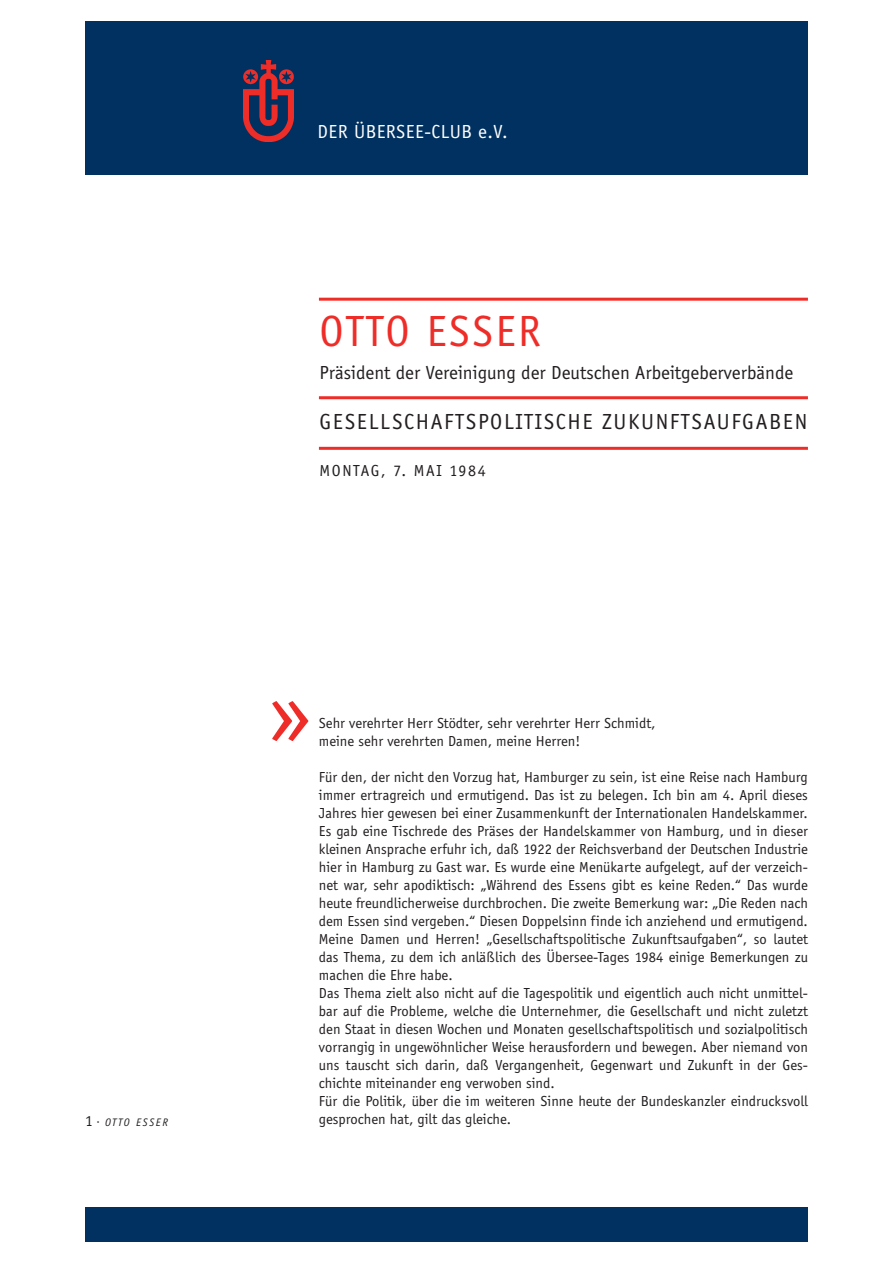
<style>
.page{position:relative;width:893px;height:1263px;background:#fff}
.page>*{position:absolute;margin:0;border:0;box-sizing:border-box;transform-origin:0 0}
.t1{font:90px "Officina Sans";color:#ee2d28}
.t2{font:45px "Officina Sans";letter-spacing:.05em;color:#ee2d28}
.t3{font:22.5px "Officina Sans";letter-spacing:.075em;color:#231f20}
.t4{font:19.5px "Officina Sans";color:#231f20}
.t5{font:19.5px "Officina Sans";letter-spacing:.025em;color:#fff}
.t6{font:16.5px "Officina Sans";letter-spacing:.095em;color:#231f20}
.t7{font:15px/18px "Officina Sans";color:#231f20}
.t8{font:italic 11.25px "Officina Sans";letter-spacing:.145em;color:#231f20}
.s1{font-style:normal;font-size:15.75px}
</style>
<div class="page">
<div style="left:85px;top:21px;width:723px;height:153px;background:#003160"></div>
<div style="left:85px;top:1208px;width:723px;height:34px;background:#003160"></div>
<img style="left:244px;top:61px;width:50px;height:80px">
<hr style="left:319px;top:298px;width:489px;height:3px;background:#ee2d28">
<hr style="left:319px;top:396px;width:489px;height:3px;background:#ee2d28">
<hr style="left:319px;top:447px;width:489px;height:3px;background:#ee2d28">
<h3 class="t5" style="left:318px;top:120px;width:192px">DER ÜBERSEE-CLUB e.V.</h3>
<h2 class="t2" style="left:320px;top:304px;width:222px">OTTO ESSER</h2>
<h3 class="t4" style="left:320px;top:361px;width:475px">Präsident der Vereinigung der Deutschen Arbeitgeberverbände</h3>
<h3 class="t3" style="left:320px;top:408px;width:489px">GESELLSCHAFTSPOLITISCHE ZUKUNFTSAUFGABEN</h3>
<p class="t6" style="left:320px;top:460px;width:168px">MONTAG, 7. MAI 1984</p>
<h1 class="t1" style="left:268px;top:658px;width:44px">»</h1>
<p class="t7" style="left:319px;top:714px;width:338px">Sehr verehrter Herr Stödter, sehr verehrter Herr Schmidt, meine sehr verehrten Damen, meine Herren!</p>
<p class="t7" style="left:319px;top:768px;width:491px">Für den, der nicht den Vorzug hat, Hamburger zu sein, ist eine Reise nach Hamburg immer ertragreich und ermutigend. Das ist zu belegen. Ich bin am 4. April dieses Jahres hier gewesen bei einer Zusammenkunft der Internationalen Handelskammer.<br>Es gab eine Tischrede des Präses der Handelskammer von Hamburg, und in dieser kleinen Ansprache erfuhr ich, daß 1922 der Reichsverband der Deutschen Industrie hier in Hamburg zu Gast war. Es wurde eine Menükarte aufgelegt, auf der verzeich&shy;net war, sehr apodiktisch: „Während des Essens gibt es keine Reden.“ Das wurde heute freundlicherweise durchbrochen. Die zweite Bemerkung war: „Die Reden nach dem Essen sind vergeben.“ Diesen Doppelsinn finde ich anziehend und ermutigend.<br>Meine Damen und Herren! „Gesellschaftspolitische Zukunftsaufgaben“, so lautet das Thema, zu dem ich anläßlich des Übersee-Tages 1984 einige Bemerkungen zu machen die Ehre habe.<br>Das Thema zielt also nicht auf die Tagespolitik und eigentlich auch nicht unmittel&shy;bar auf die Probleme, welche die Unternehmer, die Gesellschaft und nicht zuletzt den Staat in diesen Wochen und Monaten gesellschaftspolitisch und sozialpolitisch vorrangig in ungewöhnlicher Weise herausfordern und bewegen. Aber niemand von uns tauscht sich darin, daß Vergangenheit, Gegenwart und Zukunft in der Ges&shy;chichte miteinander eng verwoben sind.<br>Für die Politik, über die im weiteren Sinne heute der Bundeskanzler eindrucksvoll</p>
<p class="t8" style="left:85px;top:1115px;width:85px"><span class="s1">1</span> · OTTO ESSER</p>
<p class="t7" style="left:319px;top:1110px;width:194px">gesprochen hat, gilt das gleiche.</p>
</div>
